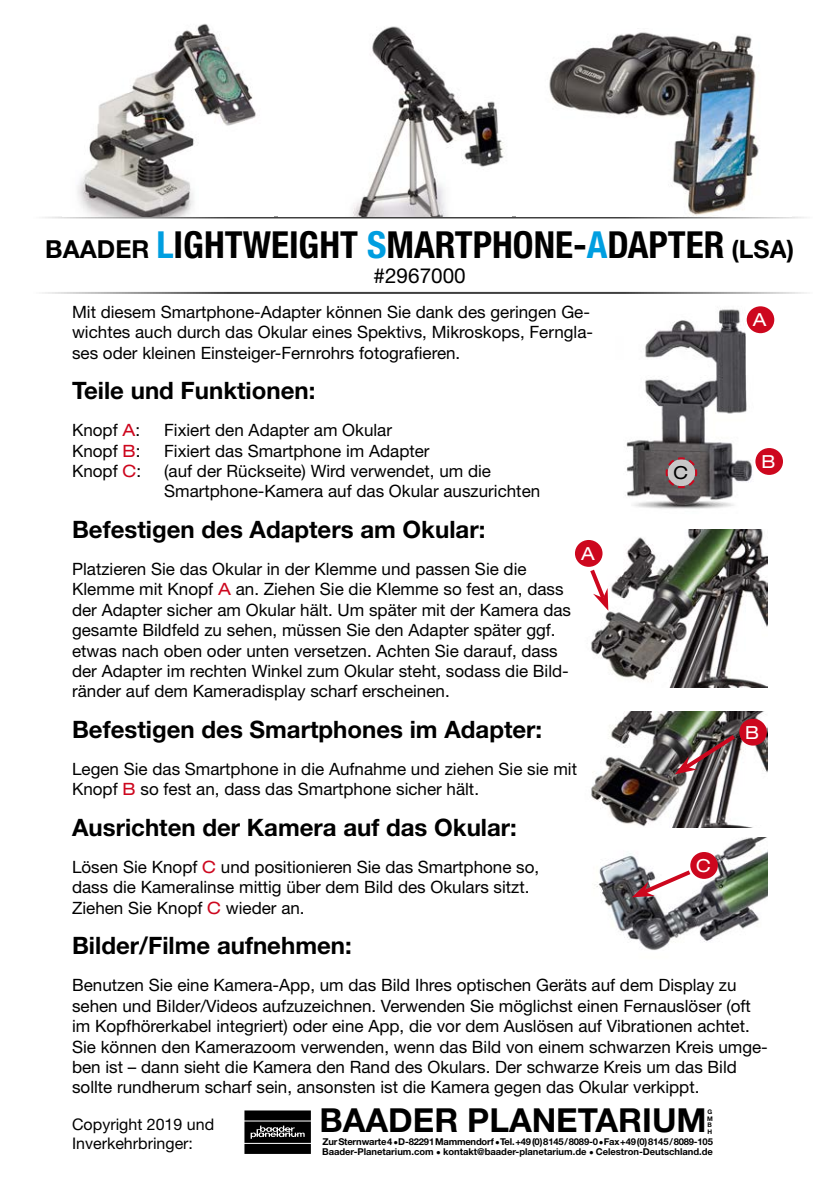
<style>
.page{position:relative;width:840px;height:1191px;background:#fff}
.page>*{position:absolute;margin:0;border:0;box-sizing:border-box;transform-origin:0 0}
.t1{font:700 condensed 37.2px "Helvetica Neue LT Std";color:#000}
.t2{font:700 33.2px "Helvetica Neue LT Std";color:#000}
.t3{font:700 24px "Helvetica Neue LT Std";color:#000}
.t4{font:20.8px "Helvetica Neue LT Std";color:#000}
.t5{font:expanded 18px "Helvetica Neue LT Std";color:#fff}
.t6{font:expanded 18px "Helvetica Neue LT Std";color:#000}
.t7{font:17px/20.4px "Helvetica Neue LT Std";color:#000}
.t8{font:16px/19.2px "Helvetica Neue LT Std";color:#000}
.t9{font:700 9.4px/10px "Helvetica Neue LT Std";letter-spacing:-.005em;color:#000}
.t10{font:700 6.4px/6.4px "Helvetica Neue LT Std";color:#000}
.s1{font-stretch:normal;font-size:24.8px}
.s2{color:#009ee0}
.s3{font-stretch:expanded;color:#cd071e}
</style>
<div class="page">
<hr style="left:29px;top:216px;width:783px;height:2px;background:#000">
<hr style="left:29px;top:292px;width:783px;height:2px;background:#000">
<svg style="left:244px;top:1110px;width:67px;height:44px;background:#252525"></svg>
<img style="left:581px;top:538px;width:186px;height:149px">
<img style="left:591px;top:711px;width:176px;height:116px">
<img style="left:594px;top:837px;width:173px;height:113px">
<svg style="left:586px;top:565px;width:22px;height:46px"></svg>
<svg style="left:631px;top:867px;width:63px;height:30px"></svg>
<svg style="left:674px;top:731px;width:65px;height:43px;background:#735b5b"></svg>
<svg style="left:43px;top:23px;width:753px;height:515px"></svg>
<div style="left:738px;top:718px;width:28px;height:27px;background:#cd071e;border-radius:50%"></div>
<div style="left:574px;top:540px;width:28px;height:27px;background:#cd071e;border-radius:50%"></div>
<div style="left:690px;top:852px;width:27px;height:27px;background:#cd071e;border-radius:50%"></div>
<h1 class="t1" style="left:45px;top:222px;width:749px"><span class="s1">BAADER</span> <span class="s2">L</span>IGHTWEIGHT <span class="s2">S</span>MARTPHONE-<span class="s2">A</span>DAPTER <span class="s1">(LSA)</span></h1>
<p class="t4" style="left:373px;top:263px;width:94px">#2967000</p>
<p class="t5" style="left:752px;top:309px;width:15px">A</p>
<p class="t7" style="left:72px;top:301px;width:522px">Mit diesem Smartphone-Adapter können Sie dank des geringen Ge&shy;wichtes auch durch das Okular eines Spektivs, Mikroskops, Ferngla&shy;ses oder kleinen Einsteiger-Fernrohrs fotografieren.</p>
<h3 class="t3" style="left:72px;top:375px;width:245px">Teile und Funktionen:</h3>
<p class="t7" style="left:72px;top:420px;width:70px">Knopf <span class="s3">A</span>:</p>
<p class="t7" style="left:164px;top:420px;width:229px">Fixiert den Adapter am Okular</p>
<p class="t7" style="left:72px;top:440px;width:70px">Knopf <span class="s3">B</span>:</p>
<p class="t7" style="left:164px;top:440px;width:267px">Fixiert das Smartphone im Adapter</p>
<p class="t7" style="left:72px;top:460px;width:70px">Knopf <span class="s3">C</span>:</p>
<p class="t7" style="left:164px;top:460px;width:377px">(auf der Rückseite) Wird verwendet, um die<br>Smartphone-Kamera auf das Okular auszurichten</p>
<h3 class="t3" style="left:72px;top:514px;width:414px">Befestigen des Adapters am Okular:</h3>
<p class="t7" style="left:72px;top:558px;width:500px">Platzieren Sie das Okular in der Klemme und passen Sie die Klemme mit Knopf <span class="s3">A</span> an. Ziehen Sie die Klemme so fest an, dass der Adapter sicher am Okular hält. Um später mit der Kamera das gesamte Bildfeld zu sehen, müssen Sie den Adapter später ggf. etwas nach oben oder unten versetzen. Achten Sie darauf, dass der Adapter im rechten Winkel zum Okular steht, sodass die Bild&shy;ränder auf dem Kameradisplay scharf erscheinen.</p>
<h3 class="t3" style="left:72px;top:714px;width:471px">Befestigen des Smartphones im Adapter:</h3>
<p class="t7" style="left:72px;top:758px;width:506px">Legen Sie das Smartphone in die Aufnahme und ziehen Sie sie mit<br>Knopf <span class="s3">B</span> so fest an, dass das Smartphone sicher hält.</p>
<h3 class="t3" style="left:72px;top:812px;width:446px">Ausrichten der Kamera auf das Okular:</h3>
<p class="t7" style="left:72px;top:856px;width:468px">Lösen Sie Knopf <span class="s3">C</span> und positionieren Sie das Smartphone so, dass die Kameralinse mittig über dem Bild des Okulars sitzt.<br>Ziehen Sie Knopf <span class="s3">C</span> wieder an.</p>
<h3 class="t3" style="left:72px;top:930px;width:281px">Bilder/Filme aufnehmen:</h3>
<p class="t7" style="left:72px;top:975px;width:697px">Benutzen Sie eine Kamera-App, um das Bild Ihres optischen Geräts auf dem Display zu sehen und Bilder/Videos aufzuzeichnen. Verwenden Sie möglichst einen Fernauslöser (oft im Kopfhörerkabel integriert) oder eine App, die vor dem Auslösen auf Vibrationen achtet.<br>Sie können den Kamerazoom verwenden, wenn das Bild von einem schwarzen Kreis umge&shy;ben ist – dann sieht die Kamera den Rand des Okulars. Der schwarze Kreis um das Bild sollte rundherum scharf sein, ansonsten ist die Kamera gegen das Okular verkippt.</p>
<p class="t8" style="left:72px;top:1114px;width:143px">Copyright 2019 und<br>Inverkehrbringer:</p>
<h2 class="t2" style="left:319px;top:1099px;width:388px">BAADER PLANETARIUM</h2>
<p class="t5" style="left:761px;top:450px;width:16px">B</p>
<p class="t6" style="left:673px;top:462px;width:16px">C</p>
<p class="t5" style="left:581px;top:542px;width:15px">A</p>
<p class="t5" style="left:744px;top:721px;width:16px">B</p>
<p class="t5" style="left:695px;top:854px;width:16px">C</p>
<p class="t10" style="left:707px;top:1108px;width:7px">G<br>M<br>B<br>H</p>
<p class="t9" style="left:322px;top:1136px;width:392px">Zur Sternwarte 4 • D-82291 Mammendorf • Tel. +49 (0) 8145 / 8089-0 • Fax +49 (0) 8145 / 8089-105<br>Baader-Planetarium.com • kontakt@baader-planetarium.de • Celestron-Deutschland.de</p>
</div>
